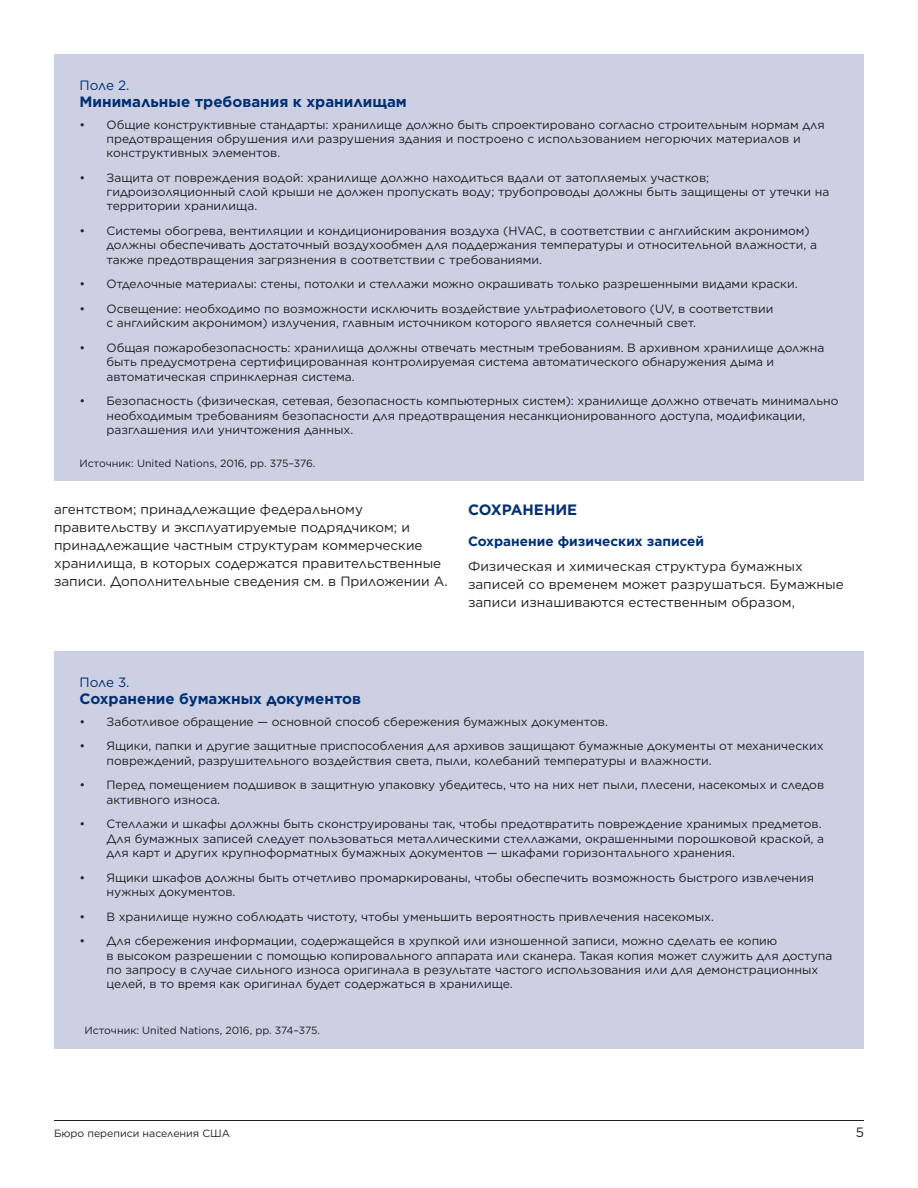
<style>
.page{position:relative;width:918px;height:1188px;background:#fff}
.page>*{position:absolute;margin:0;border:0;box-sizing:border-box;transform-origin:0 0}
.subhead2{font:700 15px "Gotham";color:#002f73}
.subhead1{font:700 15px "Gotham";color:#002f73}
.body_text{font:13.5px/18px "Gotham";color:#231f20}
.subhead2-2{font:700 13.5px "Gotham";color:#002f73}
.subhead2-3{font:13.5px "Gotham";letter-spacing:-.025em;color:#002f73}
.t1{font:12px/14.2px "Gotham";color:#231f20}
.t2{font:10.5px "Gotham";color:#231f20}
</style>
<div class="page">
<hr style="left:54px;top:1120px;width:810px;height:1px;background:#231f20">
<div style="left:54px;top:54px;width:810px;height:427px;background:#cdd0e3"></div>
<div style="left:54px;top:651px;width:810px;height:397px;background:#cdd0e3"></div>
<p class="subhead2-3" style="left:80px;top:77px;width:51px">Поле 2.</p>
<p class="subhead2" style="left:80px;top:92px;width:329px">Минимальные требования к хранилищам</p>
<p class="t1" style="left:106px;top:117px;width:720px;text-indent:-27px">• Общие конструктивные стандарты: хранилище должно быть спроектировано согласно строительным нормам для предотвращения обрушения или разрушения здания и построено с использованием негорючих материалов и конструктивных элементов.</p>
<p class="t1" style="left:106px;top:170px;width:724px;text-indent:-27px">• Защита от повреждения водой: хранилище должно находиться вдали от затопляемых участков; гидроизоляционный слой крыши не должен пропускать воду; трубопроводы должны быть защищены от утечки на территории хранилища.</p>
<p class="t1" style="left:106px;top:223px;width:712px;text-indent:-27px">• Системы обогрева, вентиляции и кондиционирования воздуха (HVAC, в соответствии с английским акронимом) должны обеспечивать достаточный воздухообмен для поддержания температуры и относительной влажности, а также предотвращения загрязнения в соответствии с требованиями.</p>
<p class="t1" style="left:80px;top:277px;width:720px">• Отделочные материалы: стены, потолки и стеллажи можно окрашивать только разрешенными видами краски.</p>
<p class="t1" style="left:106px;top:301px;width:668px;text-indent:-27px">• Освещение: необходимо по возможности исключить воздействие ультрафиолетового (UV, в соответствии с английским акронимом) излучения, главным источником которого является солнечный свет.</p>
<p class="t1" style="left:106px;top:340px;width:719px;text-indent:-27px">• Общая пожаробезопасность: хранилища должны отвечать местным требованиям. В архивном хранилище должна быть предусмотрена сертифицированная контролируемая система автоматического обнаружения дыма и автоматическая спринклерная система.</p>
<p class="t1" style="left:106px;top:394px;width:734px;text-indent:-27px">• Безопасность (физическая, сетевая, безопасность компьютерных систем): хранилище должно отвечать минимально необходимым требованиям безопасности для предотвращения несанкционированного доступа, модификации, разглашения или уничтожения данных.</p>
<p class="t2" style="left:80px;top:457px;width:237px">Источник: United Nations, 2016, pp. 375–376.</p>
<p class="body_text" style="left:54px;top:500px;width:395px">агентством; принадлежащие федеральному правительству и эксплуатируемые подрядчиком; и принадлежащие частным структурам коммерческие хранилища, в которых содержатся правительственные записи. Дополнительные сведения см. в Приложении A.</p>
<p class="subhead1" style="left:468px;top:500px;width:111px">СОХРАНЕНИЕ</p>
<p class="subhead2-2" style="left:468px;top:532px;width:238px">Сохранение физических записей</p>
<p class="body_text" style="left:468px;top:557px;width:377px">Физическая и химическая структура бумажных записей со временем может разрушаться. Бумажные записи изнашиваются естественным образом,</p>
<p class="subhead2-3" style="left:80px;top:674px;width:52px">Поле 3.</p>
<p class="subhead2" style="left:80px;top:689px;width:283px">Сохранение бумажных документов</p>
<p class="t1" style="left:80px;top:714px;width:530px">• Заботливое обращение — основной способ сбережения бумажных документов.</p>
<p class="t1" style="left:106px;top:739px;width:719px;text-indent:-27px">• Ящики, папки и другие защитные приспособления для архивов защищают бумажные документы от механических повреждений, разрушительного воздействия света, пыли, колебаний температуры и влажности.</p>
<p class="t1" style="left:106px;top:778px;width:719px;text-indent:-27px">• Перед помещением подшивок в защитную упаковку убедитесь, что на них нет пыли, плесени, насекомых и следов активного износа.</p>
<p class="t1" style="left:106px;top:817px;width:719px;text-indent:-27px">• Стеллажи и шкафы должны быть сконструированы так, чтобы предотвратить повреждение хранимых предметов.<br>Для бумажных записей следует пользоваться металлическими стеллажами, окрашенными порошковой краской, а для карт и других крупноформатных бумажных документов — шкафами горизонтального хранения.</p>
<p class="t1" style="left:106px;top:870px;width:709px;text-indent:-27px">• Ящики шкафов должны быть отчетливо промаркированы, чтобы обеспечить возможность быстрого извлечения нужных документов.</p>
<p class="t1" style="left:80px;top:909px;width:636px">• В хранилище нужно соблюдать чистоту, чтобы уменьшить вероятность привлечения насекомых.</p>
<p class="t1" style="left:106px;top:934px;width:727px;text-indent:-27px">• Для сбережения информации, содержащейся в хрупкой или изношенной записи, можно сделать ее копию<br>в высоком разрешении с помощью копировального аппарата или сканера. Такая копия может служить для доступа по запросу в случае сильного износа оригинала в результате частого использования или для демонстрационных целей, в то время как оригинал будет содержаться в хранилище.</p>
<p class="t2" style="left:85px;top:1024px;width:237px">Источник: United Nations, 2016, pp. 374–375.</p>
<p class="t2" style="left:54px;top:1127px;width:178px">Бюро переписи населения США</p>
<p class="body_text" style="left:856px;top:1123px;width:10px">5</p>
</div>
